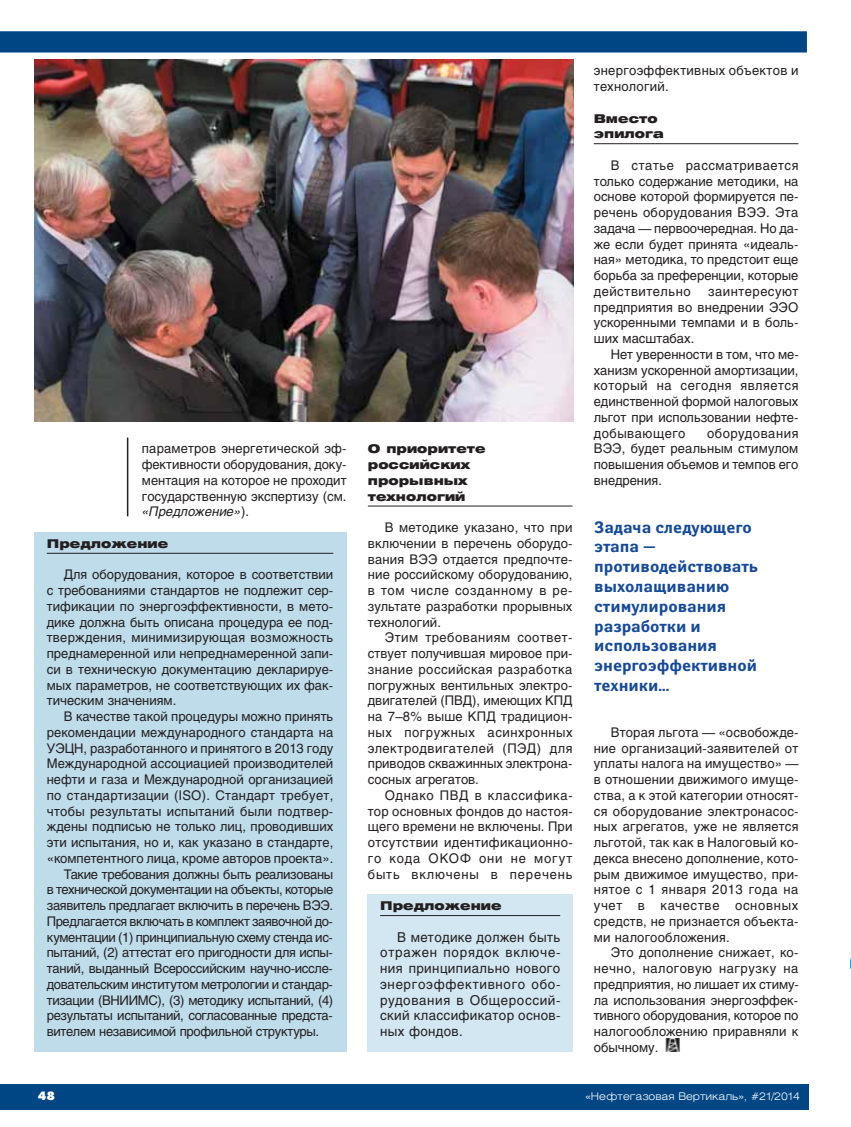
<style>
.page{position:relative;width:851px;height:1127px;background:#fff}
.page>*{position:absolute;margin:0;border:0;box-sizing:border-box;transform-origin:0 0}
.t1{font:700 16.5px/19.8px "Yanus C";color:#15499a}
.t2{font:13.5px/15.8px "Helios";letter-spacing:.025em;color:#231f20;text-align:justify}
.t3{font:13.2px/15.8px "Helios";color:#231f20;text-align:justify}
.t4{font:13.2px "Helios";letter-spacing:-.025em;color:#231f20}
.t5{font:13.2px "Helios";letter-spacing:-.03em;color:#231f20}
.t6{font:13.2px "Helios";letter-spacing:.02em;color:#231f20}
.t7{font:13.2px "Helios";letter-spacing:-.02em;color:#231f20}
.t8{font:13.2px/15.8px "Helios";letter-spacing:.025em;color:#231f20}
.t9{font:900 12px/15.8px "Helios Ext";letter-spacing:.005em;color:#231f20}
.t10{font:12px "Futura Futuris XC";color:#fff}
.t11{font:300 10.5px "Helios Ext";color:#fff}
.s1{font-style:italic}
</style>
<div class="page">
<div style="left:0;top:1084px;width:808px;height:26px;background:#004584"></div>
<hr style="left:368px;top:506px;width:204px;height:1px;background:#231f20">
<hr style="left:593px;top:143px;width:205px;height:1px;background:#231f20">
<img style="left:665px;top:1039px;width:15px;height:12px">
<svg style="left:0;top:31px;width:807px;height:22px;background:#084b88"></svg>
<hr style="left:127px;top:438px;width:1px;height:78px;background:#231f20">
<img style="left:34px;top:60px;width:539px;height:362px">
<div style="left:367px;top:894px;width:206px;height:158px;background:#d3e7f2"></div>
<hr style="left:380px;top:915px;width:180px;height:1px;background:#231f20">
<img style="left:850px;top:958px;width:1px;height:12px">
<div style="left:34px;top:532px;width:312px;height:520px;background:#bfdceb"></div>
<hr style="left:47px;top:553px;width:286px;height:1px;background:#231f20">
<p class="t3" style="left:142px;top:442px;width:206px">параметров энергетической эф&shy;фективности оборудования, доку&shy;ментация на которое не проходит государственную экспертизу (см. <span class="s1">«Предложение»</span>).</p>
<p class="t9" style="left:368px;top:442px;width:119px">О приоритете российских прорывных технологий</p>
<p class="t3" style="left:368px;top:521px;width:206px;text-indent:17px">В методике указано, что при включении в перечень оборудо&shy;вания ВЭЭ отдается предпочте&shy;ние российскому оборудованию, в том числе созданному в ре&shy;зультате разработки прорывных технологий.</p>
<p class="t3" style="left:368px;top:631px;width:206px;text-indent:17px">Этим требованиям соответ&shy;ствует получившая мировое при&shy;знание российская разработка погружных вентильных электро&shy;двигателей (ПВД), имеющих КПД на 7–8% выше КПД традицион&shy;ных погружных асинхронных электродвигателей (ПЭД) для приводов скважинных электрона&shy;сосных агрегатов.</p>
<p class="t3" style="left:368px;top:789px;width:206px;text-indent:17px">Однако ПВД в классифика&shy;тор основных фондов до настоя&shy;щего времени не включены. При отсутствии идентификационно&shy;го кода ОКОФ они не могут быть включены в перечень</p>
<p class="t9" style="left:47px;top:537px;width:123px">Предложение</p>
<p class="t3" style="left:47px;top:568px;width:288px;text-indent:17px">Для оборудования, которое в соответствии с требованиями стандартов не подлежит сер&shy;тификации по энергоэффективности, в мето&shy;дике должна быть описана процедура ее под&shy;тверждения, минимизирующая возможность преднамеренной или непреднамеренной запи&shy;си в техническую документацию декларируе&shy;мых параметров, не соответствующих их фак&shy;тическим значениям.</p>
<p class="t3" style="left:64px;top:710px;width:271px">В качестве такой процедуры можно принять</p>
<p class="t3" style="left:47px;top:726px;width:288px">рекомендации международного стандарта на</p>
<p class="t3" style="left:47px;top:741px;width:288px">УЭЦН, разработанного и принятого в 2013 году</p>
<p class="t3" style="left:47px;top:757px;width:288px">Международной ассоциацией производителей</p>
<p class="t3" style="left:47px;top:773px;width:288px">нефти и газа и Международной организацией</p>
<p class="t6" style="left:47px;top:790px;width:288px">по стандартизации (ISO). Стандарт требует,</p>
<p class="t6" style="left:47px;top:806px;width:288px">чтобы результаты испытаний были подтвер-</p>
<p class="t3" style="left:47px;top:820px;width:288px">ждены подписью не только лиц, проводивших</p>
<p class="t3" style="left:47px;top:836px;width:288px">эти испытания, но и, как указано в стандарте,</p>
<p class="t3" style="left:47px;top:852px;width:288px">«компетентного лица, кроме авторов проекта».</p>
<p class="t4" style="left:64px;top:869px;width:271px">Такие требования должны быть реализованы</p>
<p class="t5" style="left:47px;top:885px;width:288px">в технической документации на объекты, которые</p>
<p class="t4" style="left:47px;top:900px;width:288px">заявитель предлагает включить в перечень ВЭЭ.</p>
<p class="t5" style="left:47px;top:916px;width:287px">Предлагается включать в комплект заявочной до-</p>
<p class="t4" style="left:47px;top:932px;width:287px">кументации (1) принципиальную схему стенда ис-</p>
<p class="t4" style="left:47px;top:948px;width:287px">пытаний, (2) аттестат его пригодности для испы-</p>
<p class="t7" style="left:47px;top:963px;width:288px">таний, выданный Всероссийским научно-иссле-</p>
<p class="t4" style="left:47px;top:979px;width:287px">довательским институтом метрологии и стандар-</p>
<p class="t4" style="left:47px;top:995px;width:288px">тизации (ВНИИМС), (3) методику испытаний, (4)</p>
<p class="t4" style="left:47px;top:1011px;width:287px">результаты испытаний, согласованные предста-</p>
<p class="t4" style="left:47px;top:1026px;width:274px">вителем независимой профильной структуры.</p>
<p class="t9" style="left:380px;top:899px;width:123px">Предложение</p>
<p class="t2" style="left:380px;top:930px;width:182px;text-indent:17px">В методике должен быть отражен порядок включе&shy;ния принципиально нового энергоэффективного обо&shy;рудования в Общероссий&shy;ский классификатор основ&shy;ных фондов.</p>
<p class="t8" style="left:593px;top:64px;width:206px">энергоэффективных объектов и технологий.</p>
<p class="t9" style="left:593px;top:111px;width:72px">Вместо эпилога</p>
<p class="t3" style="left:593px;top:159px;width:206px;text-indent:17px">В статье рассматривается только содержание методики, на основе которой формируется пе&shy;речень оборудования ВЭЭ. Эта задача — первоочередная. Но да&shy;же если будет принята «идеаль&shy;ная» методика, то предстоит еще борьба за преференции, которые действительно</p>
<p class="t3" style="left:593px;top:285px;width:206px;text-indent:114px">заинтересуют предприятия во внедрении ЭЭО ускоренными темпами и в боль&shy;ших масштабах.</p>
<p class="t3" style="left:593px;top:348px;width:206px;text-indent:17px">Нет уверенности в том, что ме&shy;ханизм ускоренной амортизации, который на сегодня является единственной формой налоговых льгот при использовании нефте&shy;добывающего</p>
<p class="t3" style="left:593px;top:426px;width:206px;text-indent:113px">оборудования ВЭЭ, будет реальным стимулом повышения объемов и темпов его внедрения.</p>
<p class="t1" style="left:594px;top:518px;width:165px">Задача следующего этапа — противодействовать выхолащиванию стимулирования разработки и использования энергоэффективной техники…</p>
<p class="t3" style="left:593px;top:726px;width:206px;text-indent:17px">Вторая льгота — «освобожде&shy;ние организаций-заявителей от уплаты налога на имущество» — в отношении движимого имуще&shy;ства, а к этой категории относят&shy;ся оборудование электронасос&shy;ных агрегатов, уже не является льготой, так как в Налоговый ко&shy;декса внесено дополнение, кото&shy;рым движимое имущество, при&shy;нятое с 1 января 2013 года на учет в качестве основных средств, не признается объекта&shy;ми налогообложения.</p>
<p class="t3" style="left:593px;top:946px;width:206px;text-indent:17px">Это дополнение снижает, ко&shy;нечно, налоговую нагрузку на предприятия, но лишает их стиму&shy;ла использования энергоэффек&shy;тивного оборудования, которое по налогообложению приравняли к обычному.</p>
<p class="t10" style="left:38px;top:1091px;width:18px">48</p>
<p class="t11" style="left:585px;top:1092px;width:216px">«Нефтегазовая Вертикаль», #21/2014</p>
</div>
